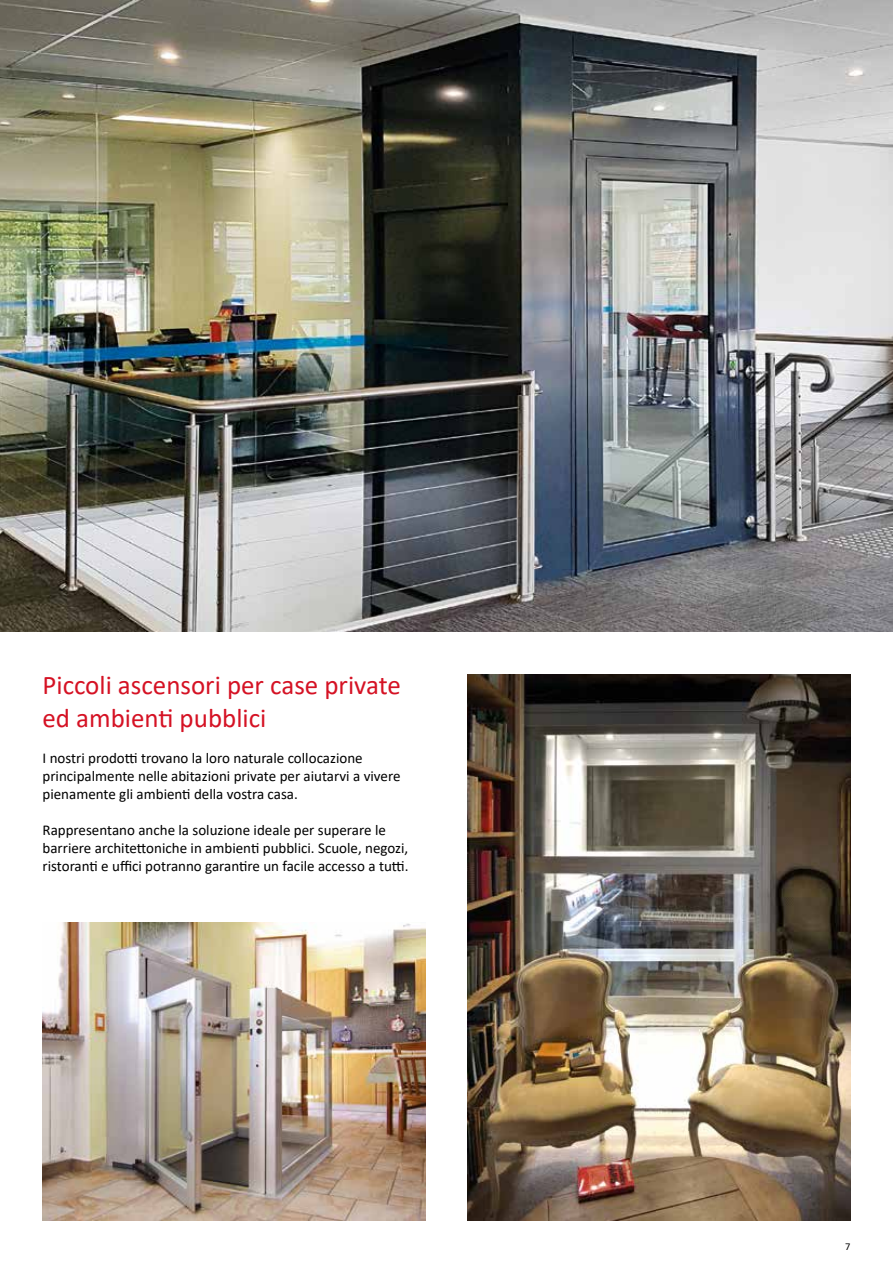
<style>
.page{position:relative;width:893px;height:1263px;background:#fff}
.page>*{position:absolute;margin:0;border:0;box-sizing:border-box;transform-origin:0 0}
.t1{font:27px/32.4px "Calibri";color:#d51224}
.t2{font:15px/18px "Calibri";color:#000}
.t3{font:10.5px "Calibri";color:#000}
</style>
<div class="page">
<img style="left:43px;top:923px;width:382px;height:297px">
<img style="left:0;top:0;width:893px;height:631px">
<img style="left:468px;top:674px;width:382px;height:546px">
<h1 class="t1" style="left:43px;top:668px;width:360px">Piccoli ascensori per case private ed ambienti pubblici</h1>
<p class="t2" style="left:43px;top:748px;width:359px">I nostri prodotti trovano la loro naturale collocazione principalmente nelle abitazioni private per aiutarvi a vivere pienamente gli ambienti della vostra casa.</p>
<p class="t2" style="left:43px;top:820px;width:367px">Rappresentano anche la soluzione ideale per superare le barriere architettoniche in ambienti pubblici. Scuole, negozi, ristoranti e uffici potranno garantire un facile accesso a tutti.</p>
<p class="t3" style="left:845px;top:1239px;width:7px">7</p>
</div>
